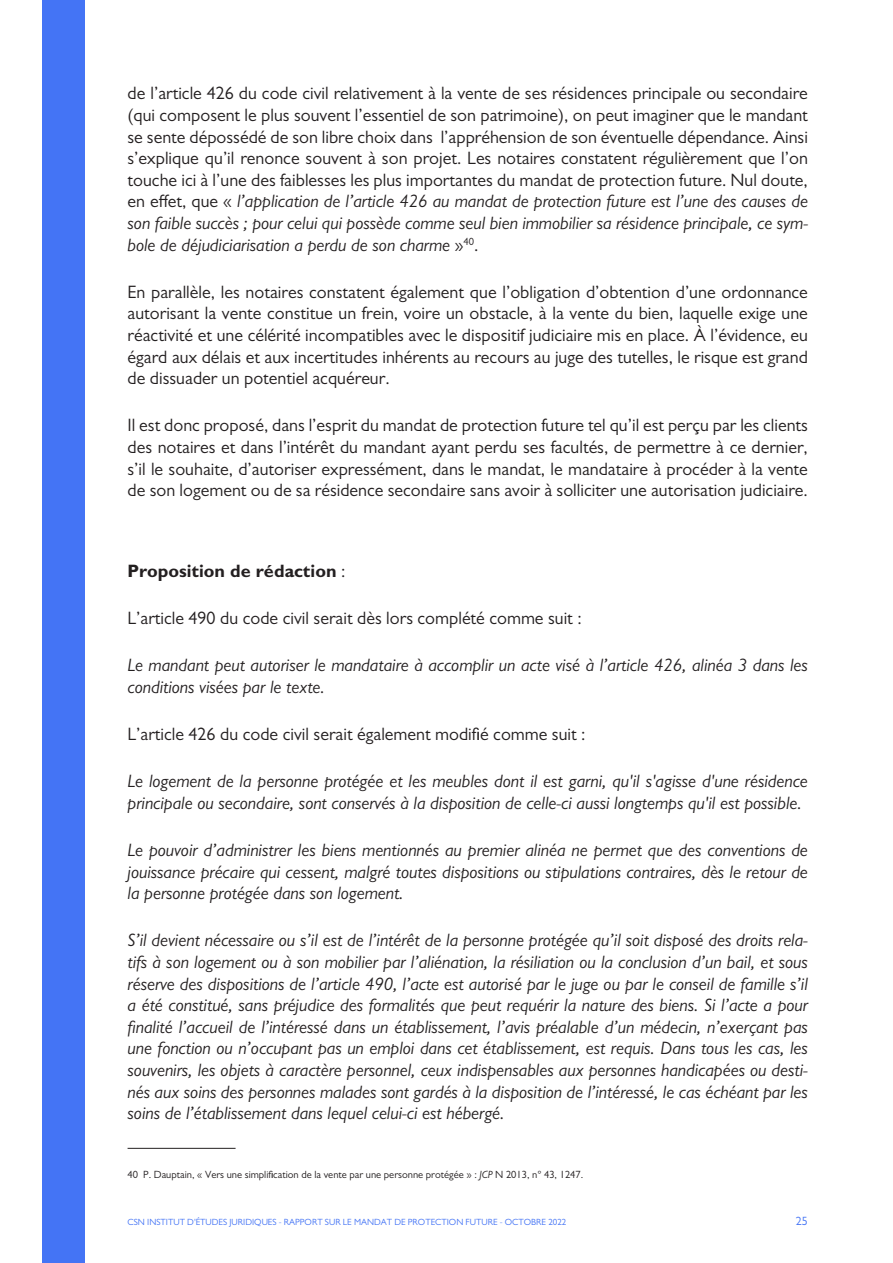
<style>
.page{position:relative;width:893px;height:1263px;background:#fff}
.page>*{position:absolute;margin:0;border:0;box-sizing:border-box;transform-origin:0 0}
.t1{font:18px/21.6px "Gill Sans";color:#231f20;text-align:justify}
.t2{font:italic 18px/21.6px "Gill Sans";color:#231f20}
.t3{font:700 18px "Gill Sans";color:#231f20}
.t4{font:12px "Gill Sans";color:#4474f5}
.t5{font:10.5px "Gill Sans";color:#231f20}
.t6{font:9px "Gill Sans";color:#4474f5}
.s1{font-style:italic}
.s2{font-weight:400}
</style>
<div class="page">
<div style="left:43px;top:0;width:42px;height:1263px;background:#4474f5"></div>
<hr style="left:128px;top:1148px;width:108px;height:1px;background:#231f20">
<p class="t1" style="left:128px;top:83px;width:682px">de l’article 426 du code civil relativement à la vente de ses résidences principale ou secondaire (qui composent le plus souvent l’essentiel de son patrimoine), on peut imaginer que le mandant se sente dépossédé de son libre choix dans l’appréhension de son éventuelle dépendance. Ainsi s’explique qu’il renonce souvent à son projet. Les notaires constatent régulièrement que l’on touche ici à l’une des faiblesses les plus importantes du mandat de protection future. Nul doute, en effet, que « <span class="s1">l’application de l’article 426 au mandat de protection future est l’une des causes de son faible succès ; pour celui qui possède comme seul bien immobilier sa résidence principale, ce sym&shy;bole de déjudiciarisation a perdu de son charme</span> »<sup>40</sup>.</p>
<p class="t1" style="left:128px;top:281px;width:682px">En parallèle, les notaires constatent également que l’obligation d’obtention d’une ordonnance autorisant la vente constitue un frein, voire un obstacle, à la vente du bien, laquelle exige une réactivité et une célérité incompatibles avec le dispositif judiciaire mis en place. À l’évidence, eu égard aux délais et aux incertitudes inhérents au recours au juge des tutelles, le risque est grand de dissuader un potentiel acquéreur.</p>
<p class="t1" style="left:128px;top:414px;width:682px">Il est donc proposé, dans l’esprit du mandat de protection future tel qu’il est perçu par les clients des notaires et dans l’intérêt du mandant ayant perdu ses facultés, de permettre à ce dernier, s’il le souhaite, d’autoriser expressément, dans le mandat, le mandataire à procéder à la vente de son logement ou de sa résidence secondaire sans avoir à solliciter une autorisation judiciaire.</p>
<p class="t3" style="left:128px;top:560px;width:219px">Proposition de rédaction <span class="s2">:</span></p>
<p class="t1" style="left:128px;top:607px;width:456px">L’article 490 du code civil serait dès lors complété comme suit :</p>
<p class="t2" style="left:128px;top:654px;width:682px">Le mandant peut autoriser le mandataire à accomplir un acte visé à l’article 426, alinéa 3 dans les conditions visées par le texte.</p>
<p class="t1" style="left:128px;top:723px;width:460px">L’article 426 du code civil serait également modifié comme suit :</p>
<p class="t2" style="left:128px;top:770px;width:682px">Le logement de la personne protégée et les meubles dont il est garni, qu'il s'agisse d'une résidence principale ou secondaire, sont conservés à la disposition de celle-ci aussi longtemps qu'il est possible.</p>
<p class="t2" style="left:128px;top:839px;width:682px;text-align:justify">Le pouvoir d’administrer les biens mentionnés au premier alinéa ne permet que des conventions de jouissance précaire qui cessent, malgré toutes dispositions ou stipulations contraires, dès le retour de la personne protégée dans son logement.</p>
<p class="t2" style="left:128px;top:929px;width:682px;text-align:justify">S’il devient nécessaire ou s’il est de l’intérêt de la personne protégée qu’il soit disposé des droits rela&shy;tifs à son logement ou à son mobilier par l’aliénation, la résiliation ou la conclusion d’un bail, et sous réserve des dispositions de l’article 490, l’acte est autorisé par le juge ou par le conseil de famille s’il a été constitué, sans préjudice des formalités que peut requérir la nature des biens. Si l’acte a pour finalité l’accueil de l’intéressé dans un établissement, l’avis préalable d’un médecin, n’exerçant pas une fonction ou n’occupant pas un emploi dans cet établissement, est requis. Dans tous les cas, les souvenirs, les objets à caractère personnel, ceux indispensables aux personnes handicapées ou desti&shy;nés aux soins des personnes malades sont gardés à la disposition de l’intéressé, le cas échéant par les soins de l’établissement dans lequel celui-ci est hébergé.</p>
<p class="t5" style="left:128px;top:1168px;width:457px">40 P. Dauptain, « Vers une simplification de la vente par une personne protégée » : <span class="s1">JCP</span> N 2013, n° 43, 1247.</p>
<p class="t6" style="left:128px;top:1217px;width:440px">CSN INSTITUT D'ÉTUDES JURIDIQUES - RAPPORT SUR LE MANDAT DE PROTECTION FUTURE - OCTOBRE 2022</p>
<p class="t4" style="left:796px;top:1214px;width:13px">25</p>
</div>
